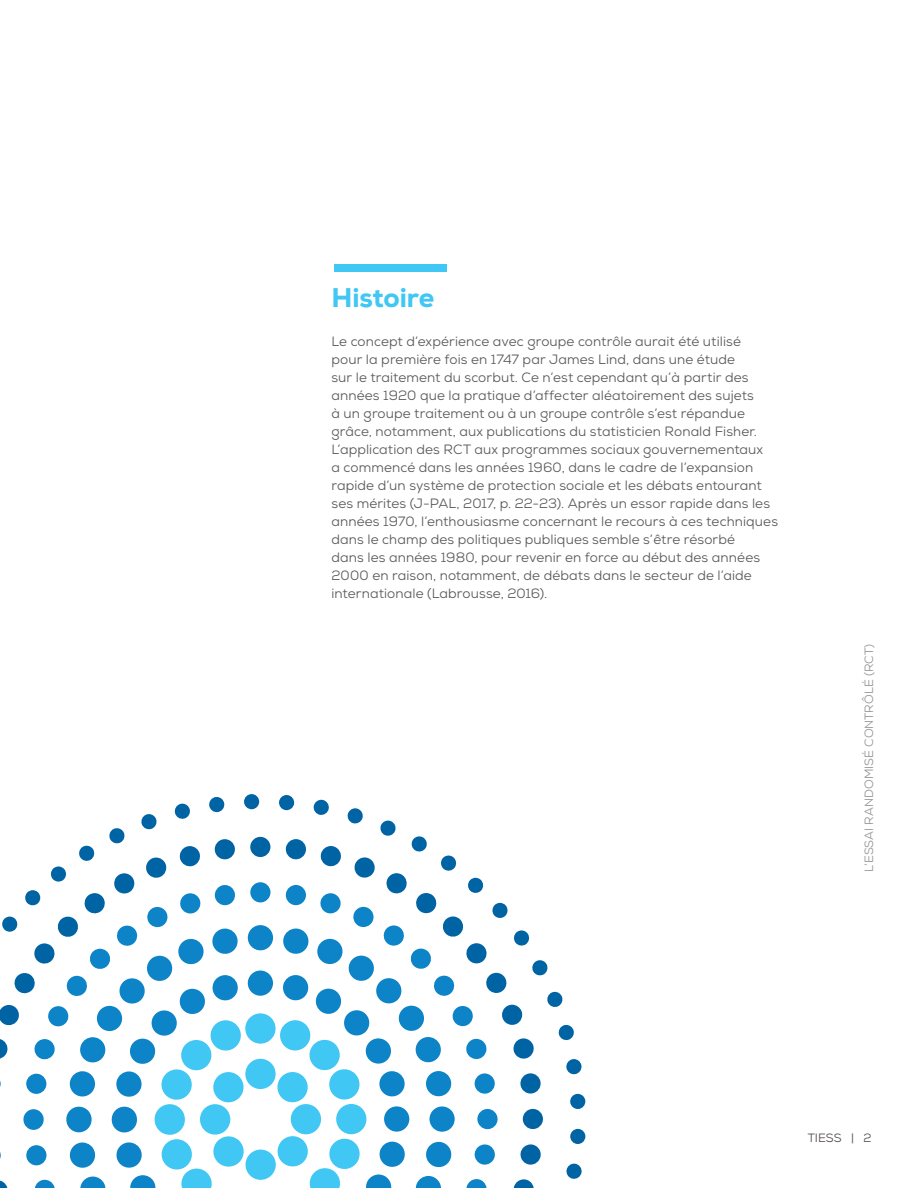
<style>
.page{position:relative;width:918px;height:1188px;background:#fff}
.page>*{position:absolute;margin:0;border:0;box-sizing:border-box;transform-origin:0 0}
.t1{font:800 27px "Nexa";letter-spacing:-.005em;color:#40c7f4}
.t2{font:13.5px/18px "Nexa";letter-spacing:.01em;color:#57585a}
.t3{font:12px "Nexa";color:#939598}
.t4{font:12px "Nexa";color:#524a47}
</style>
<div class="page">
<div style="left:334px;top:264px;width:113px;height:8px;background:#40c7f4"></div>
<svg style="left:0;top:794px;width:586px;height:394px"></svg>
<p class="t1" style="left:332px;top:280px;width:104px">Histoire</p>
<p class="t2" style="left:332px;top:332px;width:448px">Le concept d’expérience avec groupe contrôle aurait été utilisé<br>pour la première fois en 1747 par James Lind, dans une étude<br>sur le traitement du scorbut. Ce n’est cependant qu’à partir des années 1920 que la pratique d’affecter aléatoirement des sujets<br>à un groupe traitement ou à un groupe contrôle s’est répandue grâce, notamment, aux publications du statisticien Ronald Fisher.<br>L’application des RCT aux programmes sociaux gouvernementaux<br>a commencé dans les années 1960, dans le cadre de l’expansion rapide d’un système de protection sociale et les débats entourant ses mérites (J-PAL, 2017, p. 22‑23). Après un essor rapide dans les années 1970, l’enthousiasme concernant le recours à ces techniques dans le champ des politiques publiques semble s’être résorbé<br>dans les années 1980, pour revenir en force au début des années 2000 en raison, notamment, de débats dans le secteur de l’aide internationale (Labrousse, 2016).</p>
<p class="t3" style="left:861px;top:872px;width:229px;rotate:-90deg">L’ESSAI RANDOMISÉ CONTRÔLÉ (RCT)</p>
<p class="t4" style="left:808px;top:1131px;width:65px">TIESS | 2</p>
</div>
